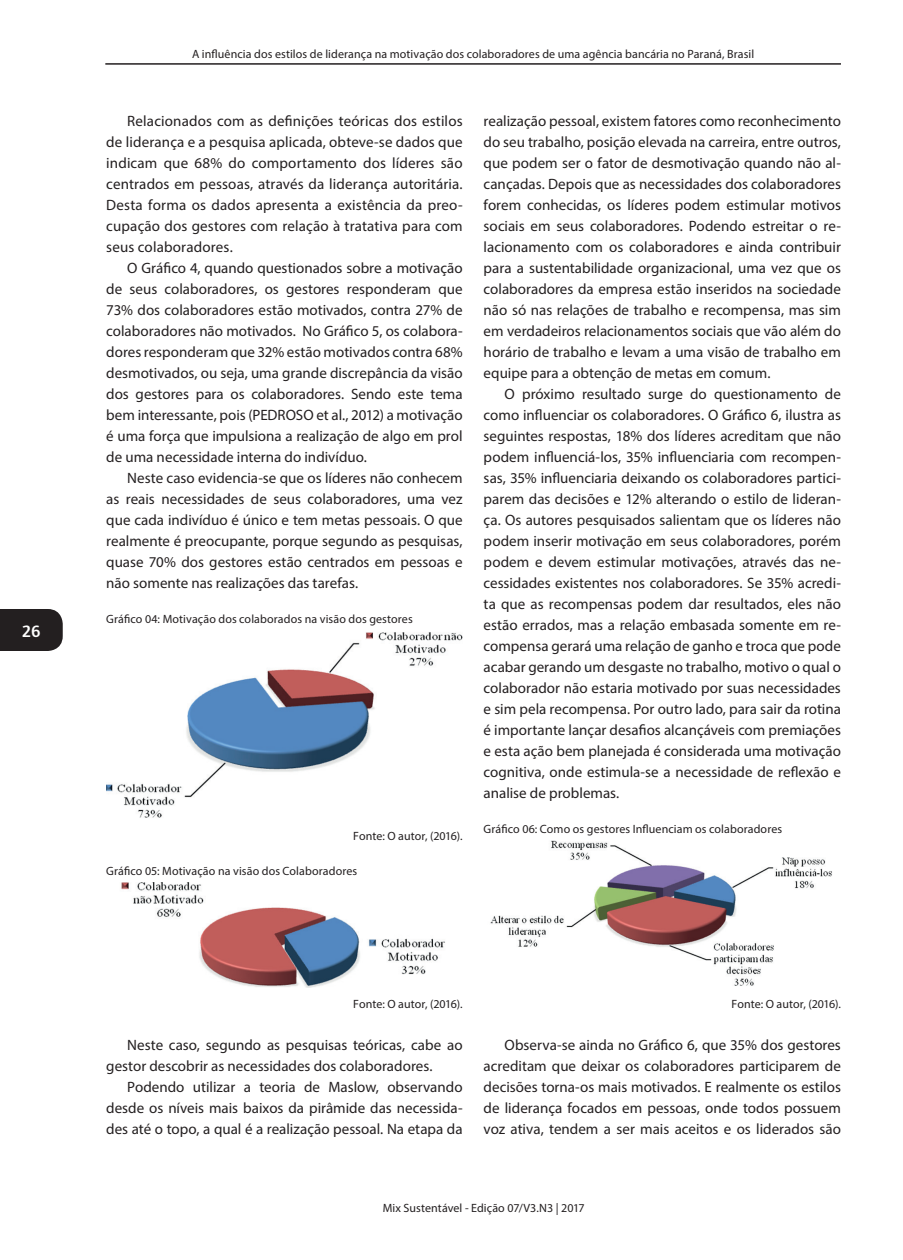
<style>
.page{position:relative;width:903px;height:1260px;background:#fff}
.page>*{position:absolute;margin:0;border:0;box-sizing:border-box;transform-origin:0 0}
.t1{font:18px "Amaranth";color:#fff}
.t2{font:15px/21px "Myriad Pro";color:#231f20;text-align:justify}
.t3{font:12px "Myriad Pro";letter-spacing:.01em;color:#231f20}
</style>
<div class="page">
<div style="left:0;top:609px;width:63px;height:42px;background:#231f20"></div>
<hr style="left:105px;top:63px;width:736px;height:2px;background:#231f20">
<img style="left:106px;top:632px;width:357px;height:186px">
<img style="left:121px;top:882px;width:324px;height:105px">
<img style="left:490px;top:840px;width:342px;height:146px">
<p class="t1" style="left:22px;top:620px;width:20px">26</p>
<p class="t3" style="left:192px;top:46px;width:564px">A influência dos estilos de liderança na motivação dos colaboradores de uma agência bancária no Paraná, Brasil</p>
<p class="t2" style="left:106px;top:110px;width:358px;text-indent:21px">Relacionados com as definições teóricas dos estilos de liderança e a pesquisa aplicada, obteve-se dados que indicam que 68% do comportamento dos líderes são centrados em pessoas, através da liderança autoritária.<br>Desta forma os dados apresenta a existência da preo&shy;cupação dos gestores com relação à tratativa para com seus colaboradores.</p>
<p class="t2" style="left:106px;top:257px;width:358px;text-indent:21px">O Gráfico 4, quando questionados sobre a motivação de seus colaboradores, os gestores responderam que 73% dos colaboradores estão motivados, contra 27% de colaboradores não motivados. No Gráfico 5, os colabora&shy;dores responderam que 32% estão motivados contra 68% desmotivados, ou seja, uma grande discrepância da visão dos gestores para os colaboradores. Sendo este tema bem interessante, pois (PEDROSO et al., 2012) a motivação é uma força que impulsiona a realização de algo em prol de uma necessidade interna do indivíduo.</p>
<p class="t2" style="left:106px;top:467px;width:358px;text-indent:21px">Neste caso evidencia-se que os líderes não conhecem as reais necessidades de seus colaboradores, uma vez que cada indivíduo é único e tem metas pessoais. O que realmente é preocupante, porque segundo as pesquisas, quase 70% dos gestores estão centrados em pessoas e não somente nas realizações das tarefas.</p>
<p class="t3" style="left:106px;top:611px;width:308px">Gráfico 04: Motivação dos colaborados na visão dos gestores</p>
<p class="t3" style="left:353px;top:829px;width:111px">Fonte: O autor, (2016).</p>
<p class="t3" style="left:106px;top:863px;width:252px">Gráfico 05: Motivação na visão dos Colaboradores</p>
<p class="t2" style="left:484px;top:110px;width:359px">realização pessoal, existem fatores como reconhecimento do seu trabalho, posição elevada na carreira, entre outros, que podem ser o fator de desmotivação quando não al&shy;cançadas. Depois que as necessidades dos colaboradores forem conhecidas, os líderes podem estimular motivos sociais em seus colaboradores. Podendo estreitar o re&shy;lacionamento com os colaboradores e ainda contribuir para a sustentabilidade organizacional, uma vez que os colaboradores da empresa estão inseridos na sociedade não só nas relações de trabalho e recompensa, mas sim em verdadeiros relacionamentos sociais que vão além do horário de trabalho e levam a uma visão de trabalho em equipe para a obtenção de metas em comum.</p>
<p class="t2" style="left:484px;top:383px;width:359px;text-indent:21px">O próximo resultado surge do questionamento de como influenciar os colaboradores. O Gráfico 6, ilustra as seguintes respostas, 18% dos líderes acreditam que não podem influenciá-los, 35% influenciaria com recompen&shy;sas, 35% influenciaria deixando os colaboradores partici&shy;parem das decisões e 12% alterando o estilo de lideran&shy;ça. Os autores pesquisados salientam que os líderes não podem inserir motivação em seus colaboradores, porém podem e devem estimular motivações, através das ne&shy;cessidades existentes nos colaboradores. Se 35% acredi&shy;ta que as recompensas podem dar resultados, eles não estão errados, mas a relação embasada somente em re&shy;compensa gerará uma relação de ganho e troca que pode acabar gerando um desgaste no trabalho, motivo o qual o colaborador não estaria motivado por suas necessidades e sim pela recompensa. Por outro lado, para sair da rotina é importante lançar desafios alcançáveis com premiações e esta ação bem planejada é considerada uma motivação cognitiva, onde estimula-se a necessidade de reflexão e analise de problemas.</p>
<p class="t3" style="left:484px;top:821px;width:300px">Gráfico 06: Como os gestores Influenciam os colaboradores</p>
<p class="t3" style="left:353px;top:997px;width:111px">Fonte: O autor, (2016).</p>
<p class="t2" style="left:106px;top:1034px;width:358px;text-indent:21px">Neste caso, segundo as pesquisas teóricas, cabe ao gestor descobrir as necessidades dos colaboradores.</p>
<p class="t2" style="left:106px;top:1076px;width:358px;text-indent:21px">Podendo utilizar a teoria de Maslow, observando desde os níveis mais baixos da pirâmide das necessida&shy;des até o topo, a qual é a realização pessoal. Na etapa da</p>
<p class="t3" style="left:732px;top:997px;width:111px">Fonte: O autor, (2016).</p>
<p class="t2" style="left:484px;top:1034px;width:359px;text-indent:21px">Observa-se ainda no Gráfico 6, que 35% dos gestores acreditam que deixar os colaboradores participarem de decisões torna-os mais motivados. E realmente os estilos de liderança focados em pessoas, onde todos possuem voz ativa, tendem a ser mais aceitos e os liderados são</p>
<p class="t3" style="left:383px;top:1200px;width:203px">Mix Sustentável - Edição 07/V3.N3 | 2017</p>
</div>
